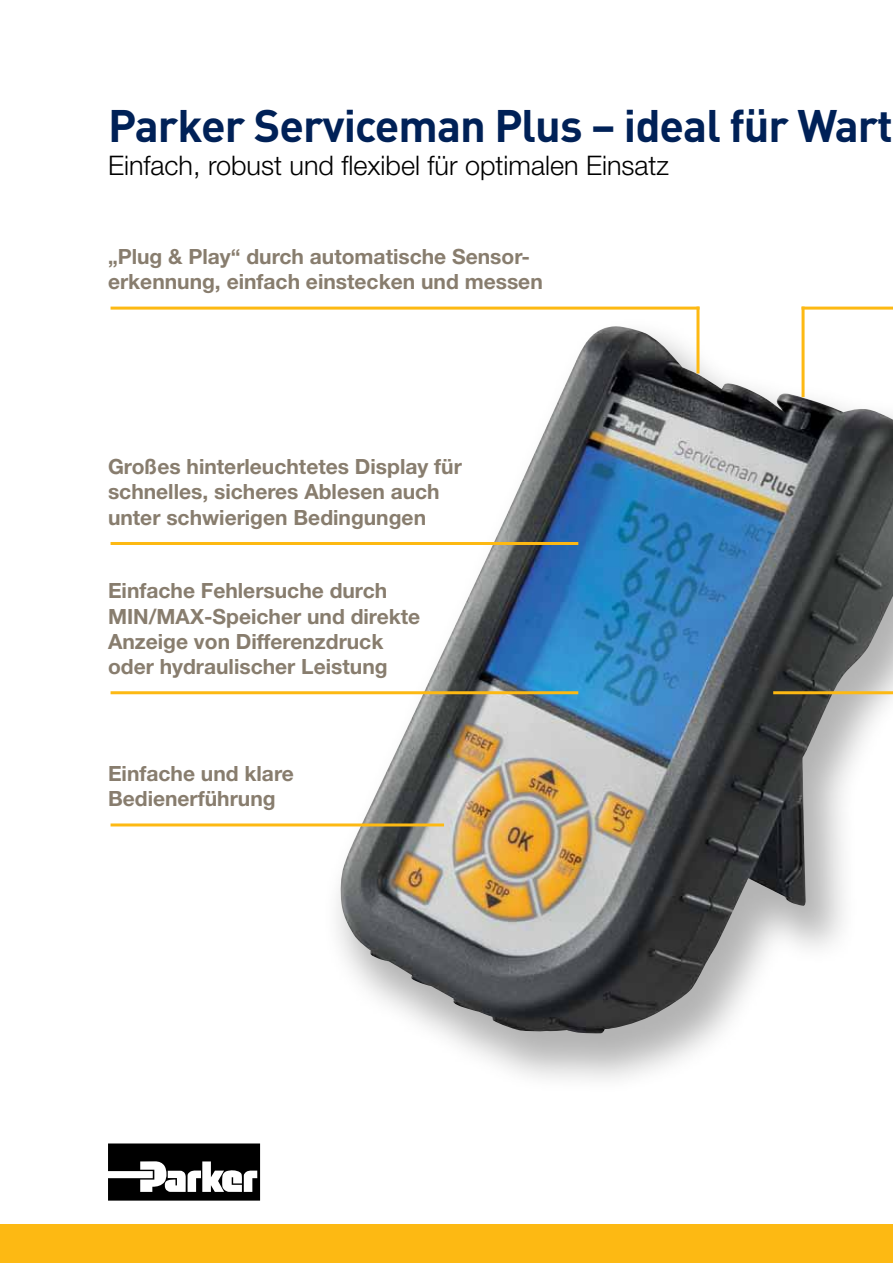
<style>
.page{position:relative;width:893px;height:1263px;background:#fff}
.page>*{position:absolute;margin:0;border:0;box-sizing:border-box;transform-origin:0 0}
.t1{font:700 45px "DINOT";letter-spacing:-.02em;color:#002157}
.t2{font:300 27px "Helvetica Neue LT Std";color:#000}
.t3{font:700 21px/25.2px "Helvetica Neue LT Std";color:#887d6e}
</style>
<div class="page">
<div style="left:0;top:1225px;width:893px;height:38px;background:#fdb913"></div>
<svg style="left:108px;top:1143px;width:152px;height:57px"></svg>
<div style="left:318px;top:311px;width:575px;height:781px;background:#000;opacity:.3"></div>
<img style="left:340px;top:326px;width:553px;height:707px">
<hr style="left:801px;top:307px;width:92px;height:3px;background:#fdb913">
<hr style="left:111px;top:307px;width:588px;height:3px;background:#fdb913">
<hr style="left:773px;top:691px;width:120px;height:3px;background:#fdb913">
<hr style="left:696px;top:307px;width:3px;height:66px;background:#fdb913">
<hr style="left:801px;top:307px;width:3px;height:90px;background:#fdb913">
<hr style="left:111px;top:542px;width:467px;height:3px;background:#fdb913">
<hr style="left:111px;top:691px;width:467px;height:3px;background:#fdb913">
<hr style="left:111px;top:823px;width:333px;height:3px;background:#fdb913">
<h1 class="t1" style="left:108px;top:96px;width:786px">Parker Serviceman Plus – ideal für Wart</h1>
<p class="t2" style="left:108px;top:149px;width:563px">Einfach, robust und flexibel für optimalen Einsatz</p>
<p class="t3" style="left:108px;top:243px;width:436px">„Plug &amp; Play“ durch automatische Sensor&shy;erkennung, einfach einstecken und messen</p>
<p class="t3" style="left:108px;top:454px;width:355px">Großes hinterleuchtetes Display für schnelles, sicheres Ablesen auch unter schwierigen Bedingungen</p>
<p class="t3" style="left:108px;top:578px;width:314px">Einfache Fehlersuche durch<br>MIN/MAX-Speicher und direkte<br>Anzeige von Differenzdruck oder hydraulischer Leistung</p>
<p class="t3" style="left:108px;top:760px;width:187px">Einfache und klare<br>Bedienerführung</p>
</div>
